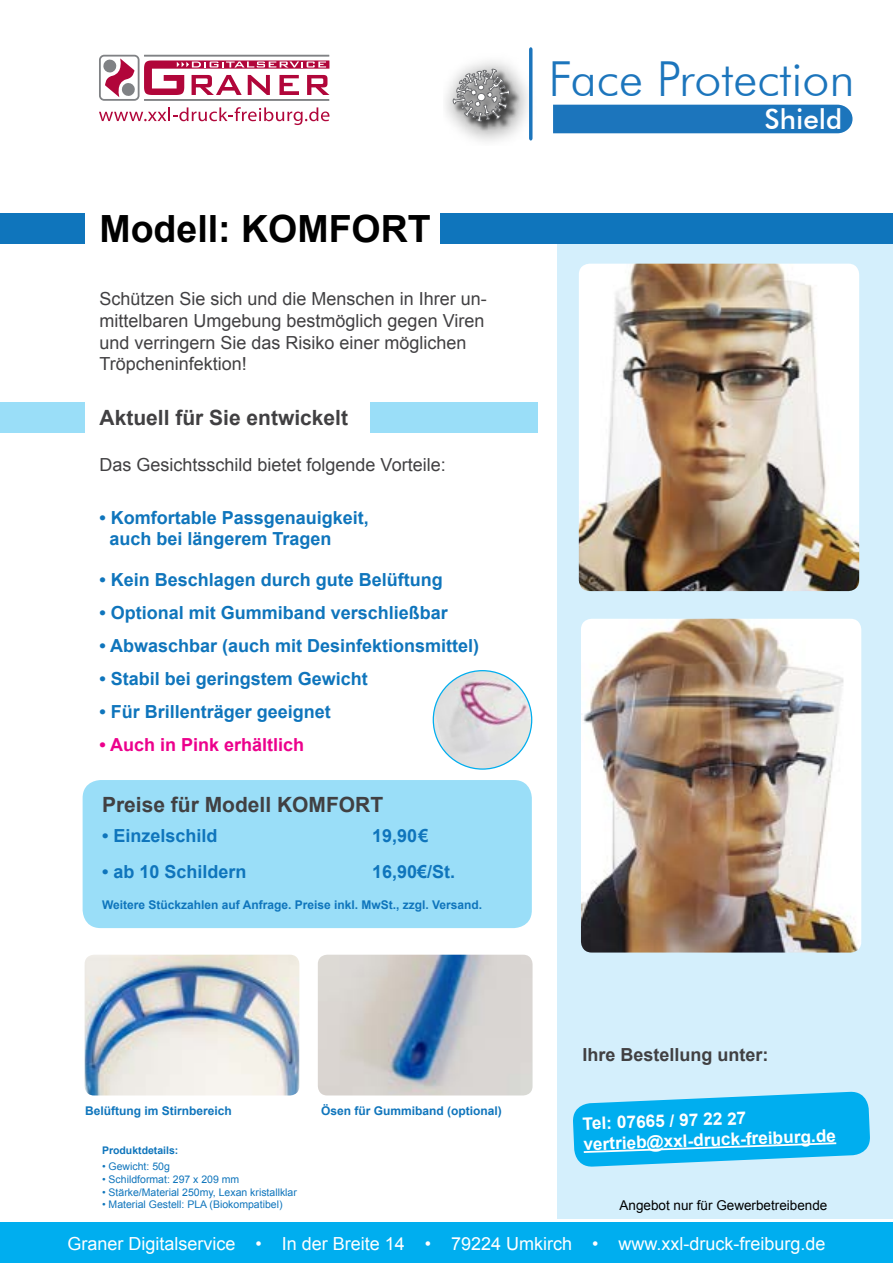
<style>
.page{position:relative;width:893px;height:1263px;background:#fff}
.page>*{position:absolute;margin:0;border:0;box-sizing:border-box;transform-origin:0 0}
.t1{font:300 48.3px "Futura BT";color:#1c75bc}
.t2{font:700 37.5px "Arial";color:#000}
.t3{font:500 27.75px "Futura BT";color:#fff}
.t4{font:700 21px "Arial";color:#414042}
.t5{font:700 18px/21px "Arial";color:#0f75bc}
.t6{font:18px/21.6px "Arial";color:#414042}
.t7{font:18px "Arial";color:#fff}
.t8{font:700 18px "Arial";color:#ec008c}
.t9{font:700 18px "Arial";color:#414042}
.t10{font:700 17.25px/20.7px "Arial";color:#fff}
.t11{font:13.5px "Arial";color:#000}
.t12{font:700 12px "Arial";color:#0f75bc}
.t13{font:10.5px "Arial";color:#0f75bc}
.t14{font:700 10.5px "Arial";color:#0f75bc}
</style>
<div class="page">
<div style="left:557px;top:238px;width:336px;height:981px;background:#d4effc"></div>
<div style="left:83px;top:780px;width:449px;height:148px;background:#9adef8;border-radius:18px"></div>
<img style="left:581px;top:619px;width:280px;height:333px">
<img style="left:318px;top:955px;width:215px;height:140px">
<img style="left:85px;top:955px;width:214px;height:140px">
<div style="left:440px;top:213px;width:453px;height:31px;background:#0f75bc"></div>
<div style="left:0;top:1222px;width:893px;height:41px;background:#00aeef"></div>
<div style="left:370px;top:402px;width:167px;height:30px;background:#9adef8"></div>
<div style="left:0;top:213px;width:84px;height:31px;background:#0f75bc"></div>
<div style="left:0;top:402px;width:84px;height:30px;background:#9adef8"></div>
<div style="left:553px;top:105px;width:299px;height:28px;background:#1c75bc"></div>
<img style="left:452px;top:68px;width:70px;height:66px">
<svg style="left:453px;top:68px;width:57px;height:54px;background:#9d9d9e"></svg>
<svg style="left:529px;top:47px;width:3px;height:93px"></svg>
<svg style="left:573px;top:1091px;width:297px;height:76px"></svg>
<img style="left:579px;top:264px;width:280px;height:327px">
<svg style="left:99px;top:55px;width:230px;height:46px"></svg>
<svg style="left:99px;top:107px;width:230px;height:18px"></svg>
<img style="left:434px;top:671px;width:98px;height:97px">
<h2 class="t2" style="left:99px;top:204px;width:333px">Modell: KOMFORT</h2>
<p class="t6" style="left:99px;top:288px;width:389px">Schützen Sie sich und die Menschen in Ihrer un&shy;mittelbaren Umgebung bestmöglich gegen Viren und verringern Sie das Risiko einer möglichen Tröpcheninfektion!</p>
<p class="t4" style="left:99px;top:403px;width:250px">Aktuell für Sie entwickelt</p>
<p class="t6" style="left:99px;top:454px;width:348px">Das Gesichtsschild bietet folgende Vorteile:</p>
<p class="t5" style="left:110px;top:508px;width:261px;text-indent:-10px">• Komfortable Passgenauigkeit, auch bei längerem Tragen</p>
<p class="t5" style="left:99px;top:569px;width:345px">• Kein Beschlagen durch gute Belüftung</p>
<p class="t5" style="left:99px;top:602px;width:350px">• Optional mit Gummiband verschließbar</p>
<p class="t5" style="left:99px;top:635px;width:381px">• Abwaschbar (auch mit Desinfektionsmittel)</p>
<p class="t5" style="left:99px;top:668px;width:270px">• Stabil bei geringstem Gewicht</p>
<p class="t5" style="left:99px;top:701px;width:233px">• Für Brillenträger geeignet</p>
<p class="t8" style="left:99px;top:732px;width:206px">• Auch in Pink erhältlich</p>
<p class="t4" style="left:102px;top:790px;width:283px">Preise für Modell KOMFORT</p>
<p class="t5" style="left:102px;top:825px;width:117px">• Einzelschild</p>
<p class="t5" style="left:372px;top:825px;width:58px">19,90€</p>
<p class="t5" style="left:102px;top:861px;width:146px">• ab 10 Schildern</p>
<p class="t5" style="left:372px;top:861px;width:85px">16,90€/St.</p>
<p class="t12" style="left:102px;top:897px;width:382px">Weitere Stückzahlen auf Anfrage. Preise inkl. MwSt., zzgl. Versand.</p>
<h1 class="t1" style="left:548px;top:49px;width:308px">Face Protection</h1>
<h3 class="t3" style="left:764px;top:103px;width:79px">Shield</h3>
<p class="t9" style="left:583px;top:1043px;width:188px">Ihre Bestellung unter:</p>
<p class="t12" style="left:85px;top:1103px;width:148px">Belüftung im Stirnbereich</p>
<p class="t12" style="left:321px;top:1103px;width:182px">Ösen für Gummiband (optional)</p>
<p class="t14" style="left:102px;top:1143px;width:78px">Produktdetails:</p>
<p class="t13" style="left:102px;top:1160px;width:69px">• Gewicht: 50g</p>
<p class="t13" style="left:102px;top:1172px;width:139px">• Schildformat: 297 x 209 mm</p>
<p class="t13" style="left:102px;top:1185px;width:196px">• Stärke/Material 250my, Lexan kristallklar</p>
<p class="t13" style="left:102px;top:1197px;width:182px">• Material Gestell: PLA (Biokompatibel)</p>
<p class="t11" style="left:619px;top:1196px;width:209px">Angebot nur für Gewerbetreibende</p>
<p class="t10" style="left:582px;top:1114px;width:254px;rotate:-2deg">Tel: 07665 / 97 22 27 vertrieb@xxl-druck-freiburg.de</p>
<p class="t7" style="left:67px;top:1231px;width:760px">Graner Digitalservice • In der Breite 14 • 79224 Umkirch • www.xxl-druck-freiburg.de</p>
</div>
